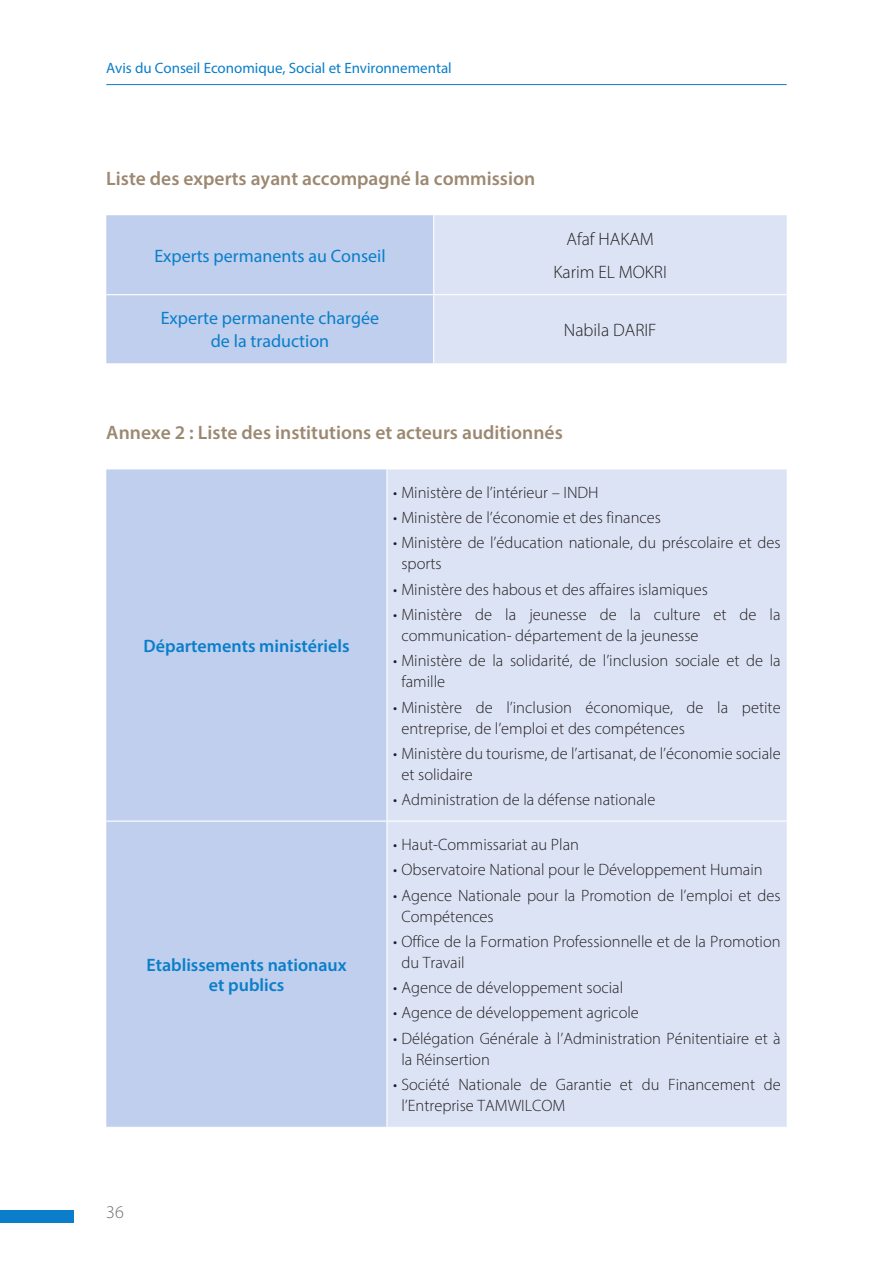
<style>
.page{position:relative;width:893px;height:1263px;background:#fff}
.page>*{position:absolute;margin:0;border:0;box-sizing:border-box;transform-origin:0 0}
.t1{font:600 19.5px "Myriad Pro";color:#9d8972}
.t2{font:18px/22.5px "Myriad Pro";color:#0a7eca;text-align:center}
.t3{font:600 18px/19.8px "Myriad Pro";color:#0a7eca;text-align:center}
.t4{font:300 18px "Myriad Pro";color:#231f20}
.t5{font:300 18px "Myriad Pro";color:#6c6d70}
.t6{font:300 16.5px/21px "Myriad Pro";color:#231f20}
.t7{font:15px "Myriad Pro";color:#0a7eca}
</style>
<div class="page">
<div style="left:0;top:1210px;width:74px;height:13px;background:#0a7eca"></div>
<hr style="left:106px;top:84px;width:681px;height:1px;background:#0a7eca">
<div style="left:434px;top:215px;width:353px;height:148px;background:#dce3f5"></div>
<div style="left:106px;top:215px;width:327px;height:148px;background:#bfcfed"></div>
<hr style="left:434px;top:294px;width:353px;height:1px;background:#fff">
<hr style="left:106px;top:294px;width:328px;height:1px;background:#fff">
<div style="left:106px;top:469px;width:280px;height:658px;background:#bfcfed"></div>
<div style="left:387px;top:469px;width:400px;height:658px;background:#dce3f5"></div>
<hr style="left:106px;top:820px;width:281px;height:2px;background:#fff">
<hr style="left:387px;top:820px;width:400px;height:2px;background:#fff">
<p class="t7" style="left:106px;top:59px;width:347px">Avis du Conseil Economique, Social et Environnemental</p>
<p class="t1" style="left:106px;top:166px;width:430px">Liste des experts ayant accompagné la commission</p>
<p class="t2" style="left:154px;top:244px;width:233px">Experts permanents au Conseil</p>
<p class="t2" style="left:161px;top:307px;width:220px">Experte permanente chargée de la traduction</p>
<p class="t4" style="left:566px;top:229px;width:89px">Afaf HAKAM</p>
<p class="t4" style="left:554px;top:261px;width:115px">Karim EL MOKRI</p>
<p class="t4" style="left:564px;top:319px;width:94px">Nabila DARIF</p>
<p class="t1" style="left:106px;top:420px;width:458px">Annexe 2 : Liste des institutions et acteurs auditionnés</p>
<p class="t3" style="left:144px;top:636px;width:207px">Départements ministériels</p>
<p class="t3" style="left:146px;top:955px;width:202px">Etablissements nationaux et publics</p>
<p class="t5" style="left:106px;top:1201px;width:19px">36</p>
<p class="t6" style="left:393px;top:482px;width:207px">• Ministère de l’intérieur – INDH</p>
<p class="t6" style="left:393px;top:507px;width:269px">• Ministère de l’économie et des finances</p>
<p class="t6" style="left:401px;top:532px;width:381px;text-indent:-8px">• Ministère de l’éducation nationale, du préscolaire et des sports</p>
<p class="t6" style="left:393px;top:579px;width:316px">• Ministère des habous et des affaires islamiques</p>
<p class="t6" style="left:401px;top:604px;width:381px;text-indent:-8px">• Ministère de la jeunesse de la culture et de la communication- département de la jeunesse</p>
<p class="t6" style="left:401px;top:650px;width:381px;text-indent:-8px">• Ministère de la solidarité, de l’inclusion sociale et de la famille</p>
<p class="t6" style="left:401px;top:696px;width:381px;text-indent:-8px">• Ministère de l’inclusion économique, de la petite entreprise, de l’emploi et des compétences</p>
<p class="t6" style="left:401px;top:743px;width:381px;text-indent:-8px">• Ministère du tourisme, de l’artisanat, de l’économie sociale et solidaire</p>
<p class="t6" style="left:393px;top:789px;width:264px">• Administration de la défense nationale</p>
<p class="t6" style="left:393px;top:834px;width:187px">• Haut-Commissariat au Plan</p>
<p class="t6" style="left:393px;top:859px;width:371px">• Observatoire National pour le Développement Humain</p>
<p class="t6" style="left:401px;top:884px;width:381px;text-indent:-8px">• Agence Nationale pour la Promotion de l’emploi et des<br>Compétences</p>
<p class="t6" style="left:401px;top:931px;width:381px;text-indent:-8px">• Office de la Formation Professionnelle et de la Promotion du Travail</p>
<p class="t6" style="left:393px;top:977px;width:232px">• Agence de développement social</p>
<p class="t6" style="left:393px;top:1002px;width:247px">• Agence de développement agricole</p>
<p class="t6" style="left:401px;top:1027px;width:381px;text-indent:-8px">• Délégation Générale à l’Administration Pénitentiaire et à la Réinsertion</p>
<p class="t6" style="left:401px;top:1074px;width:381px;text-indent:-8px">• Société Nationale de Garantie et du Financement de l’Entreprise TAMWILCOM</p>
</div>
